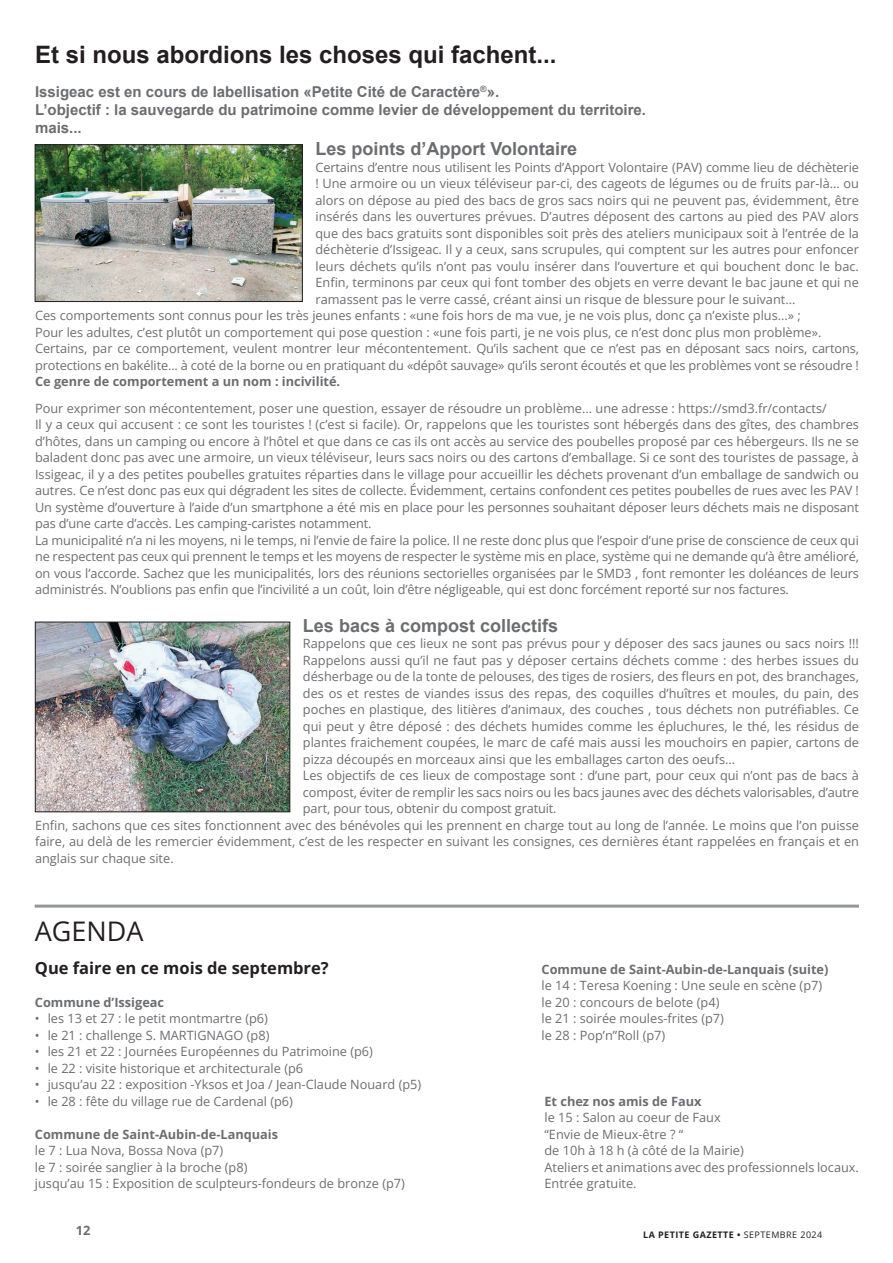
<style>
.page{position:relative;width:893px;height:1263px;background:#fff}
.page>*{position:absolute;margin:0;border:0;box-sizing:border-box;transform-origin:0 0}
.t1{font:27px "Open Sans";color:#231f20}
.t2{font:700 24px "Arial";color:#231f20}
.t3{font:700 18px "Arial";color:#6c6d70}
.t4{font:700 16.5px "Open Sans";color:#231f20}
.t5{font:700 15px/18px "Arial";color:#6c6d70}
.t6{font:12.75px/16.5px "Open Sans";color:#6c6d70}
.t7{font:700 12.75px "Open Sans";color:#6c6d70}
.t8{font:700 9px "Open Sans";letter-spacing:.05em;color:#231f20}
.s1{font-weight:400}
</style>
<div class="page">
<img style="left:37px;top:624px;width:251px;height:186px">
<div style="left:35px;top:622px;width:255px;height:190px;border:1px solid #231f20"></div>
<img style="left:37px;top:146px;width:264px;height:154px">
<div style="left:35px;top:144px;width:268px;height:158px;border:1px solid #231f20"></div>
<hr style="left:35px;top:905px;width:824px;height:3px;background:#939598">
<h2 class="t2" style="left:35px;top:39px;width:523px">Et si nous abordions les choses qui fachent...</h2>
<p class="t5" style="left:35px;top:84px;width:613px">Issigeac est en cours de labellisation «Petite Cité de Caractère<sup>®</sup>».<br>L’objectif : la sauvegarde du patrimoine comme levier de développement du territoire. mais...</p>
<h3 class="t3" style="left:315px;top:137px;width:263px">Les points d’Apport Volontaire</h3>
<p class="t6" style="left:315px;top:158px;width:545px">Certains d’entre nous utilisent les Points d’Apport Volontaire (PAV) comme lieu de déchèterie</p>
<p class="t6" style="left:315px;top:175px;width:545px">! Une armoire ou un vieux téléviseur par-ci, des cageots de légumes ou de fruits par-là... ou</p>
<p class="t6" style="left:315px;top:191px;width:545px">alors on dépose au pied des bacs de gros sacs noirs qui ne peuvent pas, évidemment, être</p>
<p class="t6" style="left:315px;top:208px;width:545px">insérés dans les ouvertures prévues. D’autres déposent des cartons au pied des PAV alors</p>
<p class="t6" style="left:315px;top:224px;width:545px">que des bacs gratuits sont disponibles soit près des ateliers municipaux soit à l’entrée de la</p>
<p class="t6" style="left:315px;top:241px;width:545px">déchèterie d’Issigeac. Il y a ceux, sans scrupules, qui comptent sur les autres pour enfoncer</p>
<p class="t6" style="left:315px;top:257px;width:545px">leurs déchets qu’ils n’ont pas voulu insérer dans l’ouverture et qui bouchent donc le bac.</p>
<p class="t6" style="left:315px;top:274px;width:545px">Enfin, terminons par ceux qui font tomber des objets en verre devant le bac jaune et qui ne</p>
<p class="t6" style="left:315px;top:290px;width:481px">ramassent pas le verre cassé, créant ainsi un risque de blessure pour le suivant...</p>
<p class="t6" style="left:35px;top:307px;width:767px">Ces comportements sont connus pour les très jeunes enfants : «une fois hors de ma vue, je ne vois plus, donc ça n’existe plus...» ;</p>
<p class="t6" style="left:35px;top:323px;width:788px">Pour les adultes, c’est plutôt un comportement qui pose question : «une fois parti, je ne vois plus, ce n’est donc plus mon problème».</p>
<p class="t6" style="left:35px;top:340px;width:825px">Certains, par ce comportement, veulent montrer leur mécontentement. Qu’ils sachent que ce n’est pas en déposant sacs noirs, cartons,</p>
<p class="t6" style="left:35px;top:356px;width:825px">protections en bakélite... à coté de la borne ou en pratiquant du «dépôt sauvage» qu’ils seront écoutés et que les problèmes vont se résoudre !</p>
<p class="t7" style="left:35px;top:373px;width:307px">Ce genre de comportement a un nom : incivilité.</p>
<p class="t6" style="left:35px;top:399px;width:825px">Pour exprimer son mécontentement, poser une question, essayer de résoudre un problème... une adresse : https://smd3.fr/contacts/<br>Il y a ceux qui accusent : ce sont les touristes ! (c’est si facile). Or, rappelons que les touristes sont hébergés dans des gîtes, des chambres d’hôtes, dans un camping ou encore à l’hôtel et que dans ce cas ils ont accès au service des poubelles proposé par ces hébergeurs. Ils ne se baladent donc pas avec une armoire, un vieux téléviseur, leurs sacs noirs ou des cartons d’emballage. Si ce sont des touristes de passage, à Issigeac, il y a des petites poubelles gratuites réparties dans le village pour accueillir les déchets provenant d’un emballage de sandwich ou autres. Ce n’est donc pas eux qui dégradent les sites de collecte. Évidemment, certains confondent ces petites poubelles de rues avec les PAV !<br>Un système d’ouverture à l’aide d’un smartphone a été mis en place pour les personnes souhaitant déposer leurs déchets mais ne disposant pas d’une carte d’accès. Les camping-caristes notamment.<br>La municipalité n’a ni les moyens, ni le temps, ni l’envie de faire la police. Il ne reste donc plus que l’espoir d’une prise de conscience de ceux qui ne respectent pas ceux qui prennent le temps et les moyens de respecter le système mis en place, système qui ne demande qu’à être amélioré, on vous l’accorde. Sachez que les municipalités, lors des réunions sectorielles organisées par le SMD3 , font remonter les doléances de leurs administrés. N’oublions pas enfin que l’incivilité a un coût, loin d’être négligeable, qui est donc forcément reporté sur nos factures.</p>
<h3 class="t3" style="left:303px;top:614px;width:257px">Les bacs à compost collectifs</h3>
<p class="t6" style="left:303px;top:635px;width:557px">Rappelons que ces lieux ne sont pas prévus pour y déposer des sacs jaunes ou sacs noirs !!!</p>
<p class="t6" style="left:303px;top:652px;width:557px">Rappelons aussi qu’il ne faut pas y déposer certains déchets comme : des herbes issues du</p>
<p class="t6" style="left:303px;top:668px;width:557px">désherbage ou de la tonte de pelouses, des tiges de rosiers, des fleurs en pot, des branchages,</p>
<p class="t6" style="left:303px;top:685px;width:557px">des os et restes de viandes issus des repas, des coquilles d’huîtres et moules, du pain, des</p>
<p class="t6" style="left:303px;top:701px;width:557px">poches en plastique, des litières d’animaux, des couches , tous déchets non putréfiables. Ce</p>
<p class="t6" style="left:303px;top:718px;width:557px">qui peut y être déposé : des déchets humides comme les épluchures, le thé, les résidus de</p>
<p class="t6" style="left:303px;top:734px;width:557px">plantes fraichement coupées, le marc de café mais aussi les mouchoirs en papier, cartons de</p>
<p class="t6" style="left:303px;top:751px;width:434px">pizza découpés en morceaux ainsi que les emballages carton des oeufs...</p>
<p class="t6" style="left:303px;top:767px;width:557px">Les objectifs de ces lieux de compostage sont : d’une part, pour ceux qui n’ont pas de bacs à</p>
<p class="t6" style="left:303px;top:784px;width:558px">compost, éviter de remplir les sacs noirs ou les bacs jaunes avec des déchets valorisables, d’autre</p>
<p class="t6" style="left:303px;top:800px;width:255px">part, pour tous, obtenir du compost gratuit.</p>
<p class="t6" style="left:35px;top:817px;width:825px">Enfin, sachons que ces sites fonctionnent avec des bénévoles qui les prennent en charge tout au long de l’année. Le moins que l’on puisse</p>
<p class="t6" style="left:35px;top:833px;width:825px">faire, au delà de les remercier évidemment, c’est de les respecter en suivant les consignes, ces dernières étant rappelées en français et en</p>
<p class="t6" style="left:35px;top:850px;width:140px">anglais sur chaque site.</p>
<h1 class="t1" style="left:35px;top:912px;width:110px">AGENDA</h1>
<p class="t4" style="left:35px;top:956px;width:295px">Que faire en ce mois de septembre?</p>
<p class="t7" style="left:35px;top:993px;width:131px">Commune d’Issigeac</p>
<p class="t6" style="left:35px;top:1010px;width:235px">• les 13 et 27 : le petit montmartre (p6)</p>
<p class="t6" style="left:35px;top:1026px;width:236px">• le 21 : challenge S. MARTIGNAGO (p8)</p>
<p class="t6" style="left:35px;top:1043px;width:340px">• les 21 et 22 : Journées Européennes du Patrimoine (p6)</p>
<p class="t6" style="left:35px;top:1059px;width:270px">• le 22 : visite historique et architecturale (p6</p>
<p class="t6" style="left:35px;top:1076px;width:388px">• jusqu’au 22 : exposition -Yksos et Joa / Jean-Claude Nouard (p5)</p>
<p class="t6" style="left:35px;top:1092px;width:260px">• le 28 : fête du village rue de Cardenal (p6)</p>
<p class="t7" style="left:35px;top:1125px;width:245px">Commune de Saint-Aubin-de-Lanquais</p>
<p class="t6" style="left:35px;top:1142px;width:372px">le 7 : Lua Nova, Bossa Nova (p7)<br>le 7 : soirée sanglier à la broche (p8)<br>jusqu’au 15 : Exposition de sculpteurs-fondeurs de bronze (p7)</p>
<p class="t7" style="left:542px;top:960px;width:288px">Commune de Saint-Aubin-de-Lanquais (suite)</p>
<p class="t6" style="left:542px;top:977px;width:282px">le 14 : Teresa Koening : Une seule en scène (p7) le 20 : concours de belote (p4)<br>le 21 : soirée moules-frites (p7)<br>le 28 : Pop’n”Roll (p7)</p>
<p class="t7" style="left:544px;top:1092px;width:159px">Et chez nos amis de Faux</p>
<p class="t6" style="left:544px;top:1109px;width:316px">le 15 : Salon au coeur de Faux<br>“Envie de Mieux-être ? “<br>de 10h à 18 h (à côté de la Mairie)<br>Ateliers et animations avec des professionnels locaux.<br>Entrée gratuite.</p>
<p class="t7" style="left:76px;top:1221px;width:16px">12</p>
<p class="t8" style="left:643px;top:1228px;width:181px">LA PETITE GAZETTE • <span class="s1">SEPTEMBRE 2024</span></p>
</div>
